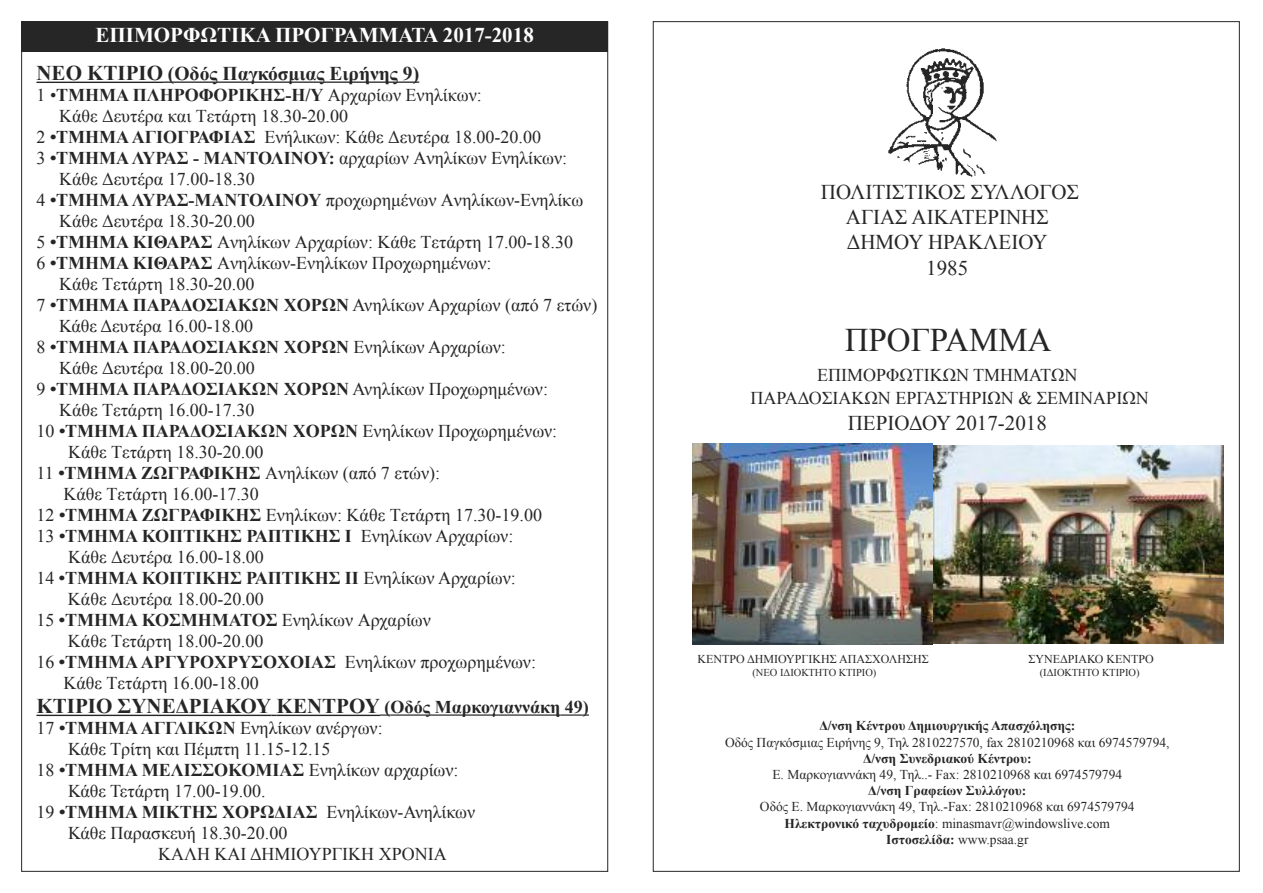
<style>
.page{position:relative;width:1263px;height:893px;background:#fff}
.page>*{position:absolute;margin:0;border:0;box-sizing:border-box;transform-origin:0 0}
.t1{font:33px "Times New Roman";color:#272627}
.t2{font:21px/25.2px "Times New Roman";color:#272627;text-align:center}
.t3{font:700 21px "Times New Roman";color:#272627}
.t4{font:700 21px "Times New Roman";color:#fff}
.t5{font:700 19.5px "Times New Roman";color:#272627}
.t6{font:18px/23.7px "Times New Roman";color:#272627;text-align:center}
.t7{font:700 18px "Times New Roman";color:#272627}
.t8{font:13.5px "Times New Roman";color:#272627}
.t9{font:700 13.5px "Times New Roman";color:#272627}
.t10{font:12px "Times New Roman";color:#272627}
.t11{font:10.5px "Times New Roman";color:#272627}
.s1{font-size:21px}
.s2{font-weight:400}
.s3{font-weight:700}
.s4{font-size:18px}
</style>
<div class="page">
<div style="left:21px;top:21px;width:587px;height:31px;background:#272627"></div>
<img style="left:888px;top:48px;width:109px;height:129px">
<img style="left:692px;top:444px;width:240px;height:201px">
<img style="left:933px;top:445px;width:290px;height:198px">
<hr style="left:36px;top:82px;width:127px;height:1px;background:#272627">
<hr style="left:163px;top:82px;width:256px;height:1px;background:#272627">
<hr style="left:36px;top:715px;width:235px;height:1px;background:#272627">
<hr style="left:277px;top:715px;width:103px;height:1px;background:#272627">
<svg style="left:380px;top:714px;width:10px;height:2px"></svg>
<hr style="left:390px;top:714px;width:170px;height:2px;background:#272627">
<hr style="left:560px;top:714px;width:29px;height:2px;background:#272627">
<p class="t4" style="left:96px;top:23px;width:440px">ΕΠΙΜΟΡΦΩΤΙΚΑ ΠΡΟΓΡΑΜΜΑΤΑ 2017-2018</p>
<p class="t5" style="left:36px;top:63px;width:384px"><span class="s1">ΝΕΟ ΚΤΙΡΙΟ</span> (Οδός Παγκόσμιας Ειρήνης 9)</p>
<p class="t7" style="left:36px;top:85px;width:447px"><span class="s2">1 •</span>ΤΜΗΜΑ ΠΛΗΡΟΦΟΡΙΚΗΣ-Η/Υ <span class="s2">Αρχαρίων Ενηλίκων:</span></p>
<p class="t6" style="left:59px;top:104px;width:291px">Κάθε Δευτέρα και Τετάρτη 18.30-20.00</p>
<p class="t6" style="left:36px;top:125px;width:506px">2 <span class="s3">•ΤΜΗΜΑΑΓΙΟΓΡΑΦΙΑΣ</span> Ενήλικων: Κάθε Δευτέρα 18.00-20.00</p>
<p class="t6" style="left:36px;top:146px;width:532px">3 <span class="s3">•ΤΜΗΜΑΛΥΡΑΣ - ΜΑΝΤΟΛΙΝΟΥ:</span> αρχαρίων Ανηλίκων Ενηλίκων:</p>
<p class="t6" style="left:59px;top:167px;width:197px">Κάθε Δευτέρα 17.00-18.30</p>
<p class="t6" style="left:36px;top:188px;width:548px">4 <span class="s3">•ΤΜΗΜΑΛΥΡΑΣ-ΜΑΝΤΟΛΙΝΟΥ</span> προχωρημένων Ανηλίκων-Ενηλίκω</p>
<p class="t6" style="left:59px;top:209px;width:197px">Κάθε Δευτέρα 18.30-20.00</p>
<p class="t6" style="left:36px;top:230px;width:538px">5 <span class="s3">•ΤΜΗΜΑ ΚΙΘΑΡΑΣ</span> Ανηλίκων Αρχαρίων: Κάθε Τετάρτη 17.00-18.30</p>
<p class="t6" style="left:36px;top:251px;width:456px">6 <span class="s3">•ΤΜΗΜΑ ΚΙΘΑΡΑΣ</span> Ανηλίκων-Ενηλίκων Προχωρημένων:</p>
<p class="t6" style="left:59px;top:272px;width:197px">Κάθε Τετάρτη 18.30-20.00</p>
<p class="t6" style="left:36px;top:293px;width:562px">7 <span class="s3">•ΤΜΗΜΑ ΠΑΡΑΔΟΣΙΑΚΩΝ ΧΟΡΩΝ</span> Ανηλίκων Αρχαρίων (από 7 ετών)</p>
<p class="t6" style="left:59px;top:314px;width:196px">Κάθε Δευτέρα 16.00-18.00</p>
<p class="t7" style="left:36px;top:337px;width:471px"><span class="s2">8</span> •ΤΜΗΜΑ ΠΑΡΑΔΟΣΙΑΚΩΝ ΧΟΡΩΝ <span class="s2">Ενηλίκων Αρχαρίων:</span></p>
<p class="t6" style="left:59px;top:356px;width:197px">Κάθε Δευτέρα 18.00-20.00</p>
<p class="t7" style="left:36px;top:379px;width:513px"><span class="s2">9</span> •ΤΜΗΜΑ ΠΑΡΑΔΟΣΙΑΚΩΝ ΧΟΡΩΝ <span class="s2">Ανηλίκων Προχωρημένων:</span></p>
<p class="t6" style="left:59px;top:398px;width:197px">Κάθε Τετάρτη 16.00-17.30</p>
<p class="t6" style="left:36px;top:419px;width:522px">10 <span class="s3">•ΤΜΗΜΑ ΠΑΡΑΔΟΣΙΑΚΩΝ ΧΟΡΩΝ</span> Ενηλίκων Προχωρημένων:</p>
<p class="t6" style="left:68px;top:440px;width:197px">Κάθε Τετάρτη 18.30-20.00</p>
<p class="t6" style="left:36px;top:461px;width:405px">11 <span class="s3">•ΤΜΗΜΑ ΖΩΓΡΑΦΙΚΗΣ</span> Ανηλίκων (από 7 ετών):</p>
<p class="t6" style="left:63px;top:482px;width:197px">Κάθε Τετάρτη 16.00-17.30</p>
<p class="t6" style="left:36px;top:503px;width:507px">12 <span class="s3">•ΤΜΗΜΑ ΖΩΓΡΑΦΙΚΗΣ</span> Ενηλίκων: Κάθε Τετάρτη 17.30-19.00</p>
<p class="t7" style="left:36px;top:526px;width:478px"><span class="s2">13</span> •ΤΜΗΜΑ ΚΟΠΤΙΚΗΣ ΡΑΠΤΙΚΗΣ Ι <span class="s2">Ενηλίκων Αρχαρίων:</span></p>
<p class="t6" style="left:68px;top:545px;width:197px">Κάθε Δευτέρα 16.00-18.00</p>
<p class="t7" style="left:36px;top:568px;width:481px"><span class="s2">14</span> •ΤΜΗΜΑ ΚΟΠΤΙΚΗΣ ΡΑΠΤΙΚΗΣ ΙΙ <span class="s2">Ενηλίκων Αρχαρίων:</span></p>
<p class="t6" style="left:68px;top:587px;width:197px">Κάθε Δευτέρα 18.00-20.00</p>
<p class="t6" style="left:36px;top:608px;width:396px">15 <span class="s3">•ΤΜΗΜΑ ΚΟΣΜΗΜΑΤΟΣ</span> Ενηλίκων Αρχαρίων</p>
<p class="t6" style="left:68px;top:629px;width:197px">Κάθε Τετάρτη 18.00-20.00</p>
<p class="t6" style="left:36px;top:650px;width:501px">16 <span class="s3">•ΤΜΗΜΑΑΡΓΥΡΟΧΡΥΣΟΧΟΙΑΣ</span> Ενηλίκων προχωρημένων:</p>
<p class="t6" style="left:63px;top:671px;width:197px">Κάθε Τετάρτη 16.00-18.00</p>
<p class="t3" style="left:36px;top:695px;width:554px">ΚΤΙΡΙΟ ΣΥΝΕΔΡΙΑΚΟΥ ΚΕΝΤΡΟΥ <span class="s4">(Οδός Μαρκογιαννάκη 49)</span></p>
<p class="t6" style="left:36px;top:716px;width:348px">17 <span class="s3">•ΤΜΗΜΑΑΓΓΛΙΚΩΝ</span> Ενηλίκων ανέργων:</p>
<p class="t6" style="left:68px;top:737px;width:264px">Κάθε Τρίτη και Πέμπτη 11.15-12.15</p>
<p class="t6" style="left:36px;top:758px;width:423px">18 <span class="s3">•ΤΜΗΜΑ ΜΕΛΙΣΣΟΚΟΜΙΑΣ</span> Ενηλίκων αρχαρίων:</p>
<p class="t6" style="left:68px;top:779px;width:199px">Κάθε Τετάρτη 17.00-19.00.</p>
<p class="t7" style="left:36px;top:802px;width:440px"><span class="s2">19</span> •ΤΜΗΜΑ ΜΙΚΤΗΣ ΧΟΡΩΔΙΑΣ <span class="s2">Ενηλίκων-Ανηλίκων</span></p>
<p class="t6" style="left:68px;top:821px;width:221px">Κάθε Παρασκευή 18.30-20.00</p>
<p class="t6" style="left:158px;top:842px;width:290px">ΚΑΛH ΚΑΙ ΔΗΜΙΟΥΡΓΙΚΗ ΧΡΟΝΙΑ</p>
<p class="t2" style="left:821px;top:179px;width:259px">ΠΟΛΙΤΙΣΤΙΚΟΣ ΣΥΛΛΟΓΟΣ<br>ΑΓΙΑΣ ΑΙΚΑΤΕΡΙΝΗΣ<br>ΔΗΜΟΥ ΗΡΑΚΛΕΙΟΥ<br>1985</p>
<h1 class="t1" style="left:845px;top:322px;width:208px">ΠΡΟΓΡΑΜΜΑ</h1>
<p class="t6" style="left:750px;top:363px;width:400px">ΕΠΙΜΟΡΦΩΤΙΚΩΝ ΤΜΗΜΑΤΩΝ<br>ΠΑΡΑΔΟΣΙΑΚΩΝ ΕΡΓΑΣΤΗΡΙΩΝ &amp; ΣΕΜΙΝΑΡΙΩΝ</p>
<p class="t2" style="left:848px;top:410px;width:201px">ΠΕΡΙΟΔΟΥ 2017-2018</p>
<p class="t10" style="left:697px;top:652px;width:233px">ΚΕΝΤΡΟ ΔΗΜΙΟΥΡΓΙΚΗΣ ΑΠΑΣΧΟΛΗΣΗΣ</p>
<p class="t11" style="left:752px;top:667px;width:126px">(ΝΕΟ ΙΔΙΟΚΤΗΤΟ ΚΤΙΡΙΟ)</p>
<p class="t10" style="left:1028px;top:652px;width:127px">ΣΥΝΕΔΡΙΑΚΟ ΚΕΝΤΡΟ</p>
<p class="t11" style="left:1040px;top:667px;width:101px">(ΙΔΙΟΚΤΗΤΟ ΚΤΙΡΙΟ)</p>
<p class="t9" style="left:819px;top:718px;width:257px">Δ/νση Κέντρου Δημιουργικής Απασχόλησης:</p>
<p class="t8" style="left:725px;top:734px;width:446px">Οδός Παγκόσμιας Ειρήνης 9, Τηλ 2810227570, fax 2810210968 και 6974579794,</p>
<p class="t9" style="left:863px;top:751px;width:170px">Δ/νση Συνεδριακού Κέντρου:</p>
<p class="t8" style="left:772px;top:767px;width:351px">Ε. Μαρκογιαννάκη 49, Τηλ..- Fax: 2810210968 και 6974579794</p>
<p class="t9" style="left:868px;top:783px;width:160px">Δ/νση Γραφείων Συλλόγου:</p>
<p class="t8" style="left:760px;top:799px;width:376px">Οδός Ε. Μαρκογιαννάκη 49, Τηλ.-Fax: 2810210968 και 6974579794</p>
<p class="t8" style="left:784px;top:815px;width:327px"><span class="s3">Ηλεκτρονικό ταχυδρομείο</span>: minasmavr@windowslive.com</p>
<p class="t9" style="left:886px;top:832px;width:144px">Ιστοσελίδα: <span class="s2">www.psaa.gr</span></p>
</div>
